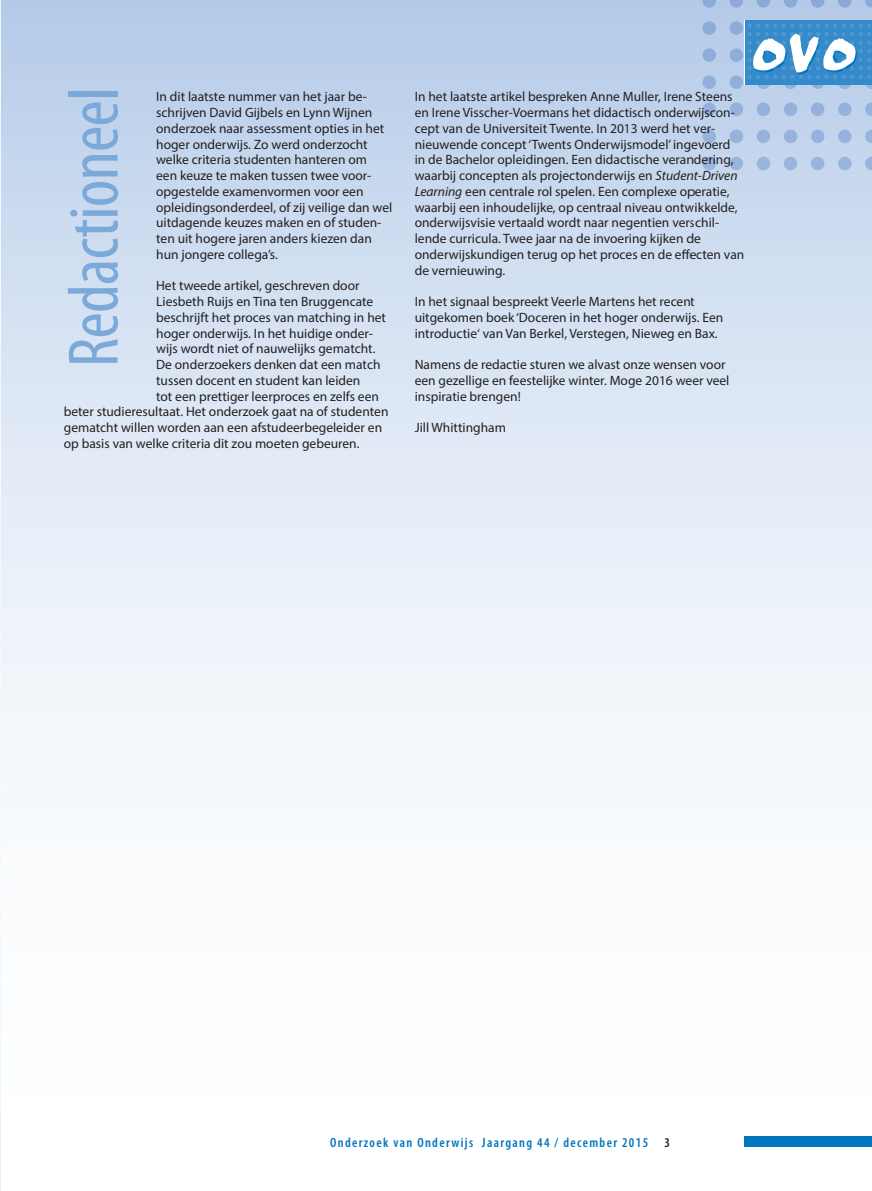
<style>
.page{position:relative;width:872px;height:1191px;background:#fff}
.page>*{position:absolute;margin:0;border:0;box-sizing:border-box;transform-origin:0 0}
.t1{font:condensed 72px "Myriad Pro";letter-spacing:-.01em;color:#7ba9d9}
.t2{font:13.5px/15.8px "Myriad Pro";color:#231f20}
.t3{font:600 condensed 13.5px "Myriad Pro";letter-spacing:.1em;color:#0075bf}
.s1{font-style:italic}
.s2{color:#231f20}
</style>
<div class="page">
<div style="left:0;top:0;width:872px;height:1191px;background:linear-gradient(to bottom,#bfd2ec,#fff)"></div>
<img style="left:0;top:0;width:1px;height:1191px">
<div style="left:744px;top:1135px;width:128px;height:11px;background:#0075bf"></div>
<div style="left:691px;top:0;width:181px;height:181px;background:#c0d3ec"></div>
<svg style="left:702px;top:0;width:14px;height:8px"></svg>
<div style="left:702px;top:21px;width:14px;height:14px;background:#8eacd8;border-radius:50%"></div>
<div style="left:702px;top:48px;width:14px;height:14px;background:#8fadda;border-radius:50%"></div>
<div style="left:702px;top:75px;width:14px;height:14px;background:#92b0db;border-radius:50%"></div>
<div style="left:702px;top:103px;width:14px;height:13px;background:#95b1dc;border-radius:50%"></div>
<div style="left:702px;top:130px;width:14px;height:13px;background:#97b3dd;border-radius:50%"></div>
<div style="left:702px;top:157px;width:14px;height:13px;background:#98b5de;border-radius:50%"></div>
<svg style="left:729px;top:0;width:14px;height:8px"></svg>
<div style="left:729px;top:21px;width:14px;height:14px;background:#8eacd8;border-radius:50%"></div>
<div style="left:729px;top:48px;width:14px;height:14px;background:#8fadda;border-radius:50%"></div>
<div style="left:729px;top:75px;width:14px;height:14px;background:#92b0db;border-radius:50%"></div>
<div style="left:729px;top:103px;width:14px;height:13px;background:#95b1dc;border-radius:50%"></div>
<div style="left:729px;top:130px;width:14px;height:13px;background:#97b3dd;border-radius:50%"></div>
<div style="left:729px;top:157px;width:14px;height:13px;background:#98b5de;border-radius:50%"></div>
<svg style="left:756px;top:0;width:14px;height:8px"></svg>
<div style="left:756px;top:103px;width:14px;height:13px;background:#95b1dc;border-radius:50%"></div>
<div style="left:756px;top:130px;width:14px;height:13px;background:#97b3dd;border-radius:50%"></div>
<div style="left:756px;top:157px;width:14px;height:13px;background:#98b5de;border-radius:50%"></div>
<svg style="left:784px;top:0;width:13px;height:8px"></svg>
<div style="left:784px;top:103px;width:13px;height:13px;background:#95b1dc;border-radius:50%"></div>
<div style="left:784px;top:130px;width:13px;height:13px;background:#97b3dd;border-radius:50%"></div>
<div style="left:784px;top:157px;width:13px;height:13px;background:#98b5de;border-radius:50%"></div>
<svg style="left:811px;top:0;width:13px;height:8px"></svg>
<div style="left:811px;top:103px;width:13px;height:13px;background:#95b1dc;border-radius:50%"></div>
<div style="left:811px;top:130px;width:13px;height:13px;background:#97b3dd;border-radius:50%"></div>
<div style="left:811px;top:157px;width:13px;height:13px;background:#98b5de;border-radius:50%"></div>
<svg style="left:838px;top:0;width:13px;height:8px"></svg>
<div style="left:838px;top:103px;width:13px;height:13px;background:#95b1dc;border-radius:50%"></div>
<div style="left:838px;top:130px;width:13px;height:13px;background:#97b3dd;border-radius:50%"></div>
<div style="left:838px;top:157px;width:13px;height:13px;background:#98b5de;border-radius:50%"></div>
<svg style="left:865px;top:0;width:7px;height:8px"></svg>
<svg style="left:865px;top:103px;width:7px;height:13px"></svg>
<svg style="left:865px;top:130px;width:7px;height:13px"></svg>
<svg style="left:865px;top:157px;width:7px;height:13px"></svg>
<div style="left:744px;top:20px;width:128px;height:64px;background:#358bca"></div>
<svg style="left:747px;top:23px;width:125px;height:66px"></svg>
<h1 class="t1" style="left:50px;top:367px;width:281px;rotate:-90deg">Redactioneel</h1>
<p class="t2" style="left:156px;top:89px;width:238px">In dit laatste nummer van het jaar be&shy;schrijven David Gijbels en Lynn Wijnen onderzoek naar assessment opties in het hoger onderwijs. Zo werd onderzocht welke criteria studenten hanteren om<br>een keuze te maken tussen twee voor&shy;opgestelde examenvormen voor een opleidingsonderdeel, of zij veilige dan wel uitdagende keuzes maken en of studen&shy;ten uit hogere jaren anders kiezen dan hun jongere collega’s.</p>
<p class="t2" style="left:156px;top:278px;width:205px">Het tweede artikel, geschreven door</p>
<p class="t2" style="left:156px;top:293px;width:219px">Liesbeth Ruijs en Tina ten Bruggencate</p>
<p class="t2" style="left:156px;top:309px;width:231px">beschrijft het proces van matching in het</p>
<p class="t2" style="left:156px;top:325px;width:218px">hoger onderwijs. In het huidige onder-</p>
<p class="t2" style="left:156px;top:341px;width:221px">wijs wordt niet of nauwelijks gematcht.</p>
<p class="t2" style="left:156px;top:356px;width:226px">De onderzoekers denken dat een match</p>
<p class="t2" style="left:156px;top:372px;width:206px">tussen docent en student kan leiden</p>
<p class="t2" style="left:156px;top:388px;width:224px">tot een prettiger leerproces en zelfs een</p>
<p class="t2" style="left:64px;top:404px;width:326px">beter studieresultaat. Het onderzoek gaat na of studenten</p>
<p class="t2" style="left:64px;top:419px;width:320px">gematcht willen worden aan een afstudeerbegeleider en</p>
<p class="t2" style="left:64px;top:435px;width:297px">op basis van welke criteria dit zou moeten gebeuren.</p>
<p class="t2" style="left:415px;top:89px;width:331px">In het laatste artikel bespreken Anne Muller, Irene Steens en Irene Visscher-Voermans het didactisch onderwijscon&shy;cept van de Universiteit Twente. In 2013 werd het ver&shy;nieuwende concept ‘Twents Onderwijsmodel’ ingevoerd in de Bachelor opleidingen. Een didactische verandering, waarbij concepten als projectonderwijs en <span class="s1">Student-Driven Learning</span> een centrale rol spelen. Een complexe operatie, waarbij een inhoudelijke, op centraal niveau ontwikkelde, onderwijsvisie vertaald wordt naar negentien verschil&shy;lende curricula. Twee jaar na de invoering kijken de onderwijskundigen terug op het proces en de effecten van de vernieuwing.</p>
<p class="t2" style="left:415px;top:294px;width:310px">In het signaal bespreekt Veerle Martens het recent uitgekomen boek ‘Doceren in het hoger onderwijs. Een introductie‘ van Van Berkel, Verstegen, Nieweg en Bax.</p>
<p class="t2" style="left:415px;top:357px;width:316px">Namens de redactie sturen we alvast onze wensen voor een gezellige en feestelijke winter. Moge 2016 weer veel inspiratie brengen!</p>
<p class="t2" style="left:415px;top:420px;width:93px">Jill Whittingham</p>
<p class="t3" style="left:330px;top:1134px;width:341px">Onderzoek van Onderwijs Jaargang 44 / december 2015 <span class="s2">3</span></p>
</div>
